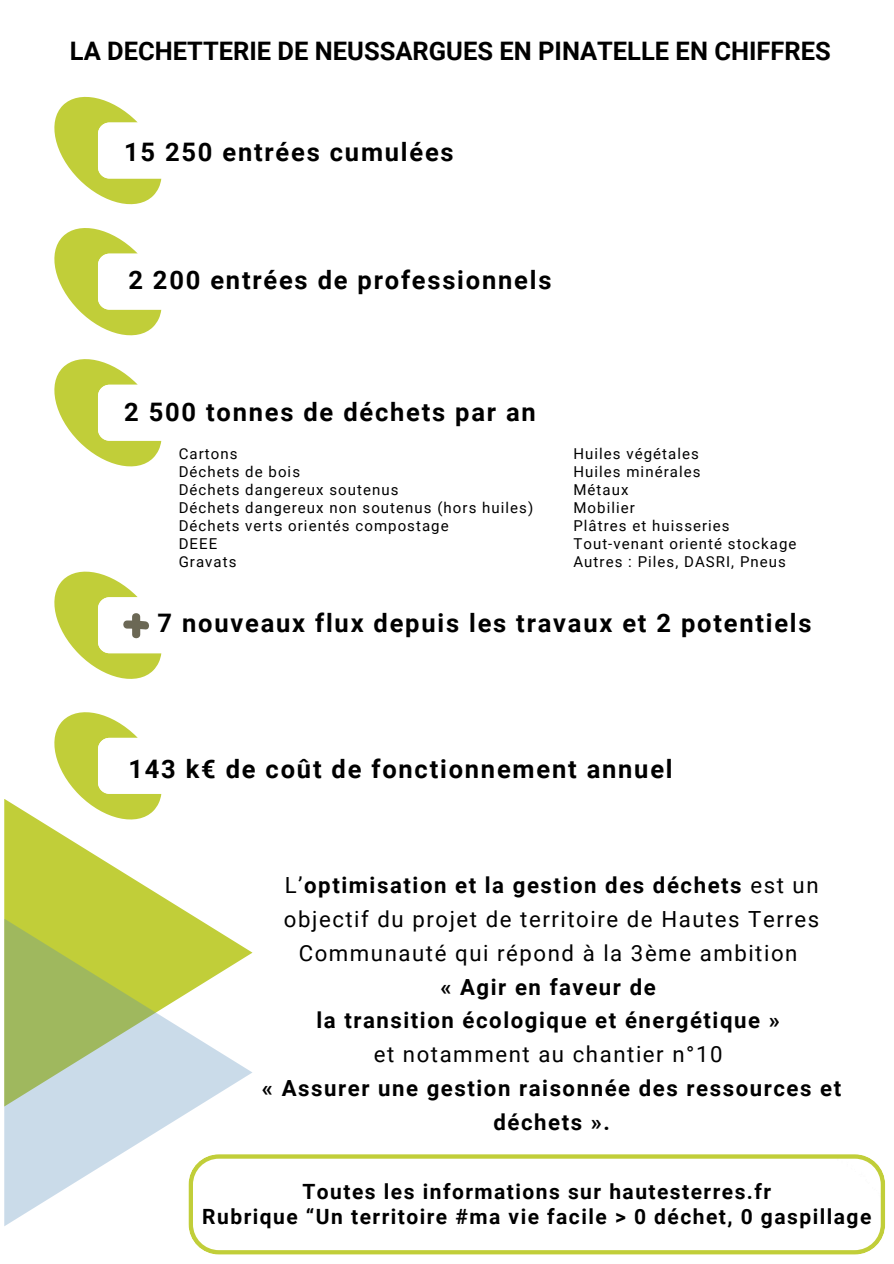
<style>
.page{position:relative;width:894px;height:1264px;background:#fff}
.page>*{position:absolute;margin:0;border:0;box-sizing:border-box;transform-origin:0 0}
.t1{font:54px "Lazydog";color:#6b6855}
.t2{font:700 25.5px "Roboto";letter-spacing:.07em;color:#000}
.t3{font:700 25.5px "Roboto";color:#000}
.t4{font:700 22.2px/33.8px "Roboto";letter-spacing:.07em;color:#000;text-align:center}
.t5{font:700 21px/24.8px "Roboto";letter-spacing:.07em;color:#000;text-align:center}
.t6{font:15px "Roboto";letter-spacing:.07em;color:#000}
.s1{font-weight:400}
</style>
<div class="page">
<svg style="left:4px;top:799px;width:194px;height:120px;fill:#c1ce39"></svg>
<svg style="left:4px;top:919px;width:248px;height:307px"></svg>
<svg style="left:54px;top:96px;width:108px;height:109px"></svg>
<svg style="left:54px;top:228px;width:108px;height:108px"></svg>
<svg style="left:54px;top:359px;width:108px;height:108px"></svg>
<svg style="left:47px;top:712px;width:151px;height:115px"></svg>
<svg style="left:188px;top:1154px;width:697px;height:100px"></svg>
<svg style="left:54px;top:571px;width:108px;height:108px"></svg>
<h2 class="t3" style="left:70px;top:37px;width:762px">LA DECHETTERIE DE NEUSSARGUES EN PINATELLE EN CHIFFRES</h2>
<h1 class="t2" style="left:124px;top:137px;width:331px">15 250 entrées cumulées</h1>
<p class="t2" style="left:128px;top:265px;width:424px">2 200 entrées de professionnels</p>
<h2 class="t2" style="left:124px;top:398px;width:413px">2 500 tonnes de déchets par an</h2>
<p class="t6" style="left:179px;top:444px;width:60px">Cartons</p>
<p class="t6" style="left:179px;top:462px;width:123px">Déchets de bois</p>
<p class="t6" style="left:179px;top:480px;width:221px">Déchets dangereux soutenus</p>
<p class="t6" style="left:179px;top:498px;width:356px">Déchets dangereux non soutenus (hors huiles)</p>
<p class="t6" style="left:179px;top:516px;width:271px">Déchets verts orientés compostage</p>
<p class="t6" style="left:179px;top:534px;width:40px">DEEE</p>
<p class="t6" style="left:179px;top:552px;width:59px">Gravats</p>
<p class="t6" style="left:573px;top:444px;width:127px">Huiles végétales</p>
<p class="t6" style="left:573px;top:462px;width:128px">Huiles minérales</p>
<p class="t6" style="left:573px;top:480px;width:57px">Métaux</p>
<p class="t6" style="left:573px;top:498px;width:63px">Mobilier</p>
<p class="t6" style="left:573px;top:516px;width:158px">Plâtres et huisseries</p>
<p class="t6" style="left:573px;top:534px;width:224px">Tout-venant orienté stockage</p>
<p class="t6" style="left:573px;top:552px;width:214px">Autres : Piles, DASRI, Pneus</p>
<h2 class="t1" style="left:121px;top:592px;width:33px">+</h2>
<p class="t2" style="left:157px;top:608px;width:655px">7 nouveaux flux depuis les travaux et 2 potentiels</p>
<p class="t2" style="left:128px;top:754px;width:545px">143 k€ de coût de fonctionnement annuel</p>
<h2 class="t4" style="left:262px;top:868px;width:580px"><span class="s1">L’</span>optimisation et la gestion des déchets <span class="s1">est un objectif du projet de territoire de Hautes Terres Communauté qui répond à la 3ème ambition<br></span>« Agir en faveur de<br>la transition écologique et énergétique »<br><span class="s1">et notamment au chantier n°10<br></span>« Assurer une gestion raisonnée des ressources et déchets ».</h2>
<h2 class="t5" style="left:202px;top:1179px;width:670px">Toutes les informations sur hautesterres.fr<br>Rubrique “Un territoire #ma vie facile &gt; 0 déchet, 0 gaspillage</h2>
</div>
